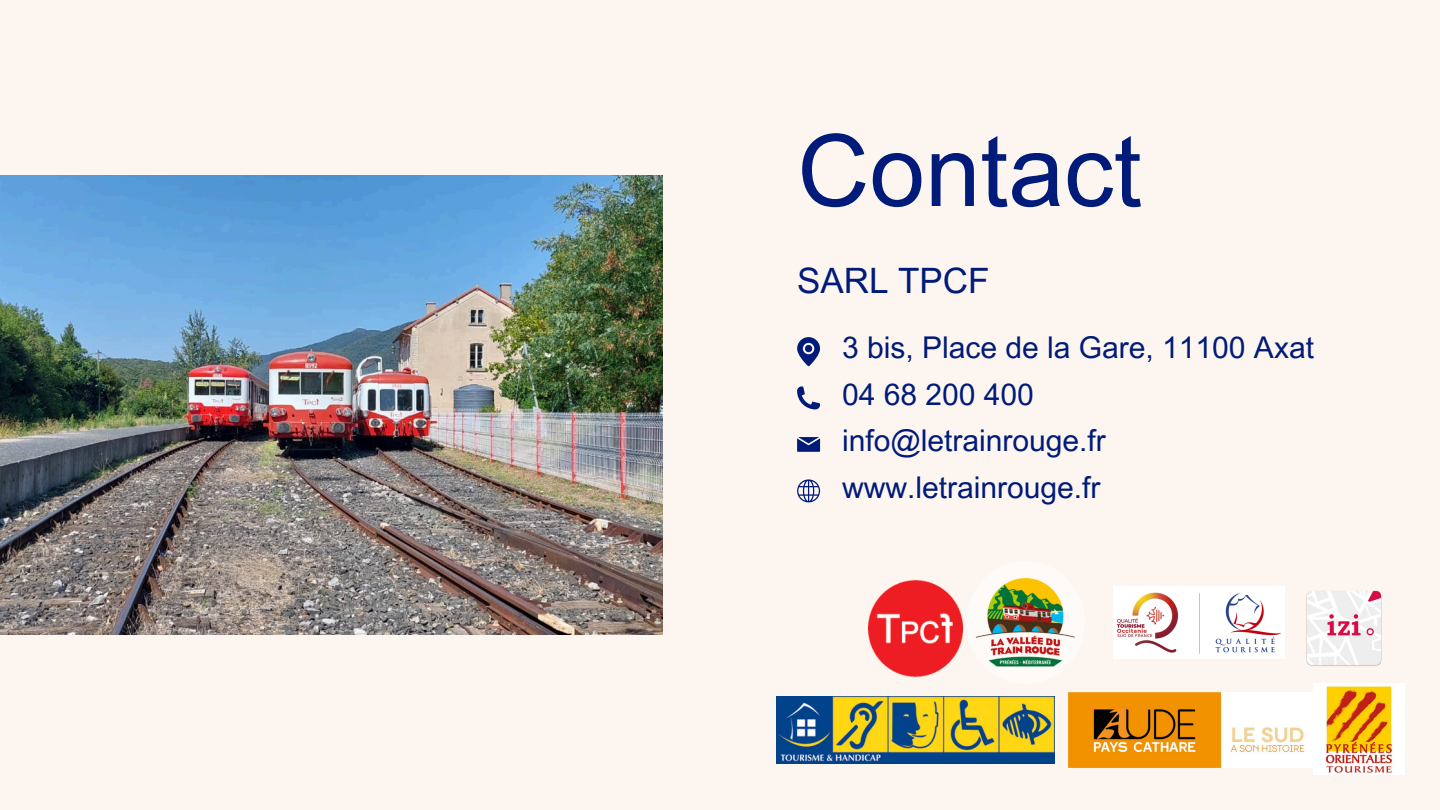
<style>
.page{position:relative;width:1440px;height:810px;background:#fdf6f0}
.page>*{position:absolute;margin:0;border:0;box-sizing:border-box;transform-origin:0 0}
.t1{font:100px "Arial MT Pro";color:#001b79}
.t2{font:35px "Arial MT Pro";color:#001b79}
.t3{font:30px "Arial MT Pro";color:#001b79}
</style>
<div class="page">
<svg style="left:797px;top:337px;width:23px;height:29px"></svg>
<svg style="left:797px;top:386px;width:23px;height:23px"></svg>
<svg style="left:797px;top:437px;width:23px;height:15px"></svg>
<svg style="left:797px;top:479px;width:23px;height:23px"></svg>
<img style="left:1313px;top:683px;width:92px;height:92px">
<img style="left:1069px;top:692px;width:244px;height:75px">
<img style="left:776px;top:696px;width:278px;height:67px">
<img style="left:868px;top:581px;width:95px;height:95px">
<img style="left:1306px;top:590px;width:76px;height:76px">
<img style="left:975px;top:578px;width:100px;height:89px">
<img style="left:1114px;top:587px;width:170px;height:72px">
<img style="left:0;top:175px;width:662px;height:460px">
<p class="t1" style="left:797px;top:133px;width:346px">Contact</p>
<p class="t2" style="left:797px;top:268px;width:194px">SARL TPCF</p>
<p class="t3" style="left:842px;top:337px;width:473px">3 bis, Place de la Gare, 11100 Axat</p>
<p class="t3" style="left:842px;top:383px;width:193px">04 68 200 400</p>
<p class="t3" style="left:842px;top:429px;width:265px">info@letrainrouge.fr</p>
<p class="t3" style="left:842px;top:476px;width:260px">www.letrainrouge.fr</p>
</div>
